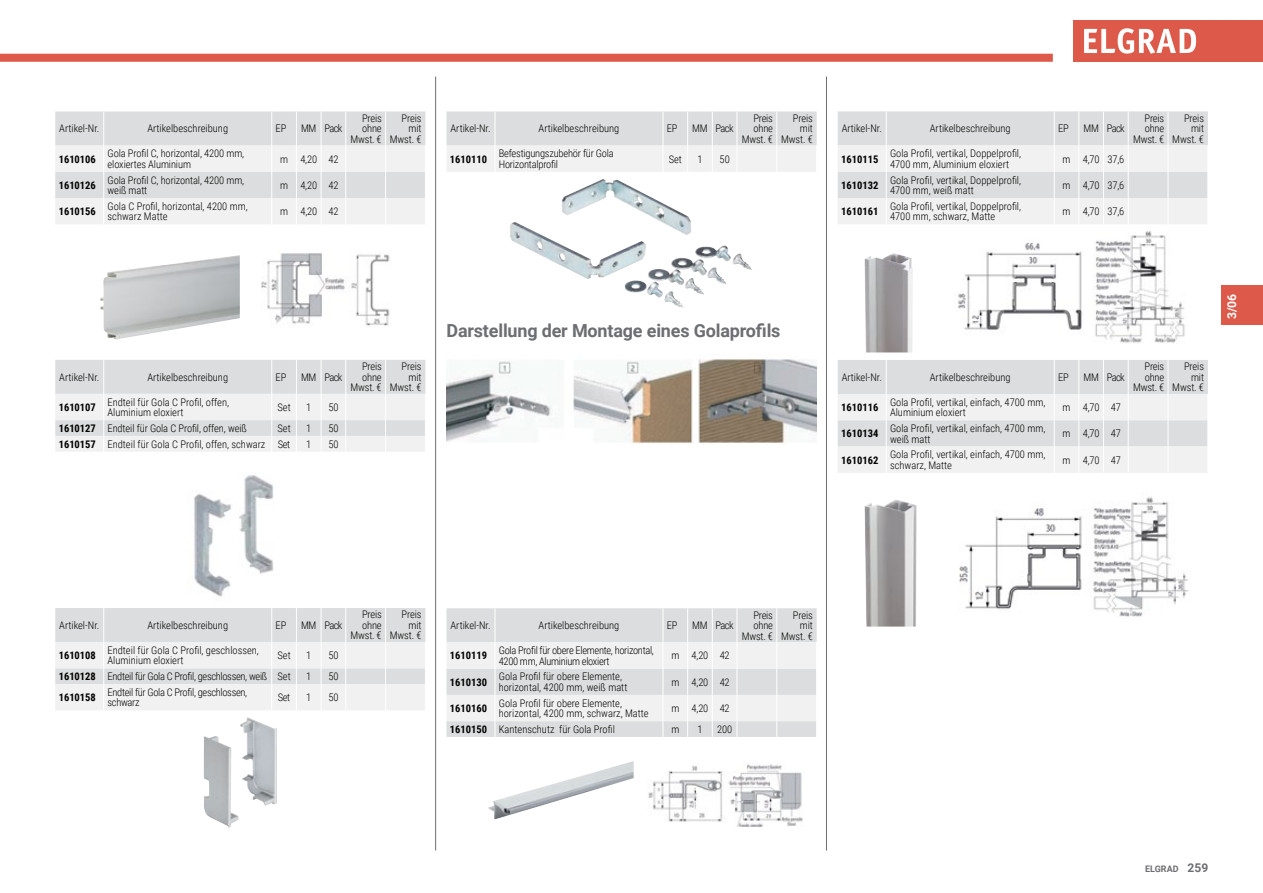
<style>
.page{position:relative;width:1263px;height:893px;background:#fff}
.page>*{position:absolute;margin:0;border:0;box-sizing:border-box;transform-origin:0 0}
.t1{font:700 18px "Roboto";letter-spacing:-.01em;color:#6d6e71}
.t2{font:700 12.15px "Roboto";color:#fff}
.t3{font:300 10.5px/10.5px "Roboto Condensed";color:#000}
.t4{font:300 10.5px/10.5px "Roboto Condensed";letter-spacing:-.03em;color:#000}
.t5{font:300 10.5px/10.5px "Roboto Condensed";letter-spacing:-.02em;color:#000;text-align:right}
.t6{font:700 10.5px "Roboto Condensed";color:#000}
.t7{font:700 9px "Roboto";color:#6d6e71}
.s1{font-weight:700}
.s2{font-size:12px}
</style>
<div class="page">
<svg style="left:55px;top:111px;width:371px;height:113px"></svg>
<img style="left:100px;top:255px;width:140px;height:84px">
<img style="left:262px;top:253px;width:128px;height:73px">
<svg style="left:55px;top:360px;width:371px;height:91px"></svg>
<img style="left:194px;top:475px;width:80px;height:122px">
<svg style="left:55px;top:608px;width:371px;height:102px"></svg>
<img style="left:204px;top:717px;width:73px;height:111px">
<svg style="left:446px;top:111px;width:371px;height:61px"></svg>
<img style="left:510px;top:179px;width:182px;height:100px">
<img style="left:446px;top:359px;width:371px;height:85px">
<svg style="left:838px;top:111px;width:370px;height:113px"></svg>
<img style="left:864px;top:253px;width:49px;height:99px">
<img style="left:958px;top:231px;width:227px;height:112px">
<svg style="left:838px;top:360px;width:370px;height:113px"></svg>
<img style="left:864px;top:499px;width:53px;height:128px">
<img style="left:959px;top:497px;width:230px;height:120px">
<div style="left:446px;top:608px;width:371px;height:34px;background:#dcddde"></div>
<hr style="left:737px;top:608px;width:1px;height:34px;background:#fff">
<hr style="left:776px;top:608px;width:1px;height:34px;background:#fff">
<hr style="left:495px;top:608px;width:1px;height:34px;background:#fff">
<hr style="left:663px;top:608px;width:1px;height:34px;background:#fff">
<hr style="left:687px;top:608px;width:1px;height:34px;background:#fff">
<hr style="left:712px;top:608px;width:1px;height:34px;background:#fff">
<svg style="left:446px;top:642px;width:370px;height:95px"></svg>
<img style="left:488px;top:761px;width:146px;height:58px">
<img style="left:648px;top:764px;width:155px;height:63px">
<div style="left:0;top:54px;width:1053px;height:8px;background:#dd5949"></div>
<div style="left:1073px;top:20px;width:190px;height:42px;background:#dd5949"></div>
<svg style="left:1084px;top:28px;width:112px;height:26px"></svg>
<hr style="left:435px;top:77px;width:1px;height:773px;background:#6d6e71">
<hr style="left:826px;top:77px;width:1px;height:773px;background:#6d6e71">
<div style="left:1222px;top:285px;width:41px;height:40px;background:#dd5949"></div>
<p class="t3" style="left:59px;top:123px;width:42px">Artikel-Nr.</p>
<p class="t3" style="left:147px;top:123px;width:82px">Artikelbeschreibung</p>
<p class="t3" style="left:276px;top:123px;width:12px">EP</p>
<p class="t3" style="left:301px;top:123px;width:43px">MM Pack</p>
<p class="t5" style="left:351px;top:113px;width:33px">Preis ohne<br>Mwst. €</p>
<p class="t3" style="left:390px;top:113px;width:33px;text-align:right">Preis mit<br>Mwst. €</p>
<p class="t6" style="left:59px;top:151px;width:39px">1610106</p>
<p class="t3" style="left:108px;top:148px;width:138px">Gola Profil C, horizontal, 4200 mm, eloxiertes Aluminium</p>
<p class="t3" style="left:280px;top:153px;width:60px">m 4,20 42</p>
<p class="t6" style="left:59px;top:178px;width:39px">1610126</p>
<p class="t3" style="left:108px;top:174px;width:138px">Gola Profil C, horizontal, 4200 mm, weiß matt</p>
<p class="t3" style="left:280px;top:179px;width:60px">m 4,20 42</p>
<p class="t6" style="left:59px;top:204px;width:39px">1610156</p>
<p class="t3" style="left:108px;top:201px;width:142px">Gola C Profil, horizontal, 4200 mm, schwarz Matte</p>
<p class="t3" style="left:280px;top:206px;width:60px">m 4,20 42</p>
<p class="t3" style="left:450px;top:123px;width:42px">Artikel-Nr.</p>
<p class="t3" style="left:539px;top:123px;width:82px">Artikelbeschreibung</p>
<p class="t3" style="left:667px;top:123px;width:12px">EP</p>
<p class="t3" style="left:692px;top:123px;width:43px">MM Pack</p>
<p class="t5" style="left:742px;top:113px;width:33px">Preis ohne<br>Mwst. €</p>
<p class="t3" style="left:781px;top:113px;width:33px;text-align:right">Preis mit<br>Mwst. €</p>
<p class="t6" style="left:450px;top:151px;width:39px">1610110</p>
<p class="t5" style="left:499px;top:148px;width:117px;text-align:left">Befestigungszubehör für Gola<br>Horizontalprofil</p>
<p class="t3" style="left:669px;top:153px;width:15px">Set</p>
<p class="t3" style="left:697px;top:153px;width:7px">1</p>
<p class="t3" style="left:719px;top:153px;width:12px">50</p>
<p class="t3" style="left:59px;top:371px;width:42px">Artikel-Nr.</p>
<p class="t3" style="left:147px;top:371px;width:82px">Artikelbeschreibung</p>
<p class="t3" style="left:276px;top:371px;width:12px">EP</p>
<p class="t3" style="left:301px;top:371px;width:43px">MM Pack</p>
<p class="t5" style="left:351px;top:361px;width:33px">Preis ohne<br>Mwst. €</p>
<p class="t3" style="left:390px;top:361px;width:33px;text-align:right">Preis mit<br>Mwst. €</p>
<p class="t6" style="left:59px;top:400px;width:39px">1610107</p>
<p class="t3" style="left:108px;top:396px;width:123px">Endteil für Gola C Profil, offen,<br>Aluminium eloxiert</p>
<p class="t3" style="left:277px;top:402px;width:15px">Set</p>
<p class="t3" style="left:306px;top:402px;width:7px">1</p>
<p class="t3" style="left:328px;top:402px;width:12px">50</p>
<p class="t3" style="left:59px;top:423px;width:190px"><span class="s1">1610127</span> Endteil für Gola C Profil, offen, weiß</p>
<p class="t3" style="left:277px;top:423px;width:15px">Set</p>
<p class="t3" style="left:306px;top:423px;width:7px">1</p>
<p class="t3" style="left:328px;top:423px;width:12px">50</p>
<p class="t3" style="left:59px;top:438px;width:233px"><span class="s1">1610157</span> Endteil fü r Gola C Profil, offen, schwarz Set</p>
<p class="t3" style="left:306px;top:438px;width:7px">1</p>
<p class="t3" style="left:328px;top:438px;width:12px">50</p>
<h1 class="t1" style="left:446px;top:318px;width:335px">Darstellung der Montage eines Golaprofils</h1>
<p class="t3" style="left:842px;top:123px;width:42px">Artikel-Nr.</p>
<p class="t3" style="left:930px;top:123px;width:82px">Artikelbeschreibung</p>
<p class="t3" style="left:1058px;top:123px;width:12px">EP</p>
<p class="t3" style="left:1083px;top:123px;width:43px">MM Pack</p>
<p class="t5" style="left:1133px;top:112px;width:33px">Preis ohne<br>Mwst. €</p>
<p class="t3" style="left:1172px;top:112px;width:33px;text-align:right">Preis mit<br>Mwst. €</p>
<p class="t6" style="left:841px;top:151px;width:39px">1610115</p>
<p class="t3" style="left:890px;top:148px;width:133px">Gola Profil, vertikal, Doppelprofil,<br>4700 mm, Aluminium eloxiert</p>
<p class="t3" style="left:1062px;top:153px;width:63px">m 4,70 37,6</p>
<p class="t6" style="left:841px;top:178px;width:39px">1610132</p>
<p class="t3" style="left:890px;top:174px;width:133px">Gola Profil, vertikal, Doppelprofil,<br>4700 mm, weiß matt</p>
<p class="t3" style="left:1062px;top:179px;width:63px">m 4,70 37,6</p>
<p class="t6" style="left:841px;top:204px;width:39px">1610161</p>
<p class="t3" style="left:890px;top:200px;width:133px">Gola Profil, vertikal, Doppelprofil,<br>4700 mm, schwarz, Matte</p>
<p class="t3" style="left:1062px;top:206px;width:63px">m 4,70 37,6</p>
<p class="t3" style="left:842px;top:372px;width:42px">Artikel-Nr.</p>
<p class="t3" style="left:930px;top:372px;width:82px">Artikelbeschreibung</p>
<p class="t3" style="left:1058px;top:372px;width:12px">EP</p>
<p class="t3" style="left:1083px;top:372px;width:43px">MM Pack</p>
<p class="t5" style="left:1133px;top:361px;width:33px">Preis ohne<br>Mwst. €</p>
<p class="t3" style="left:1172px;top:361px;width:33px;text-align:right">Preis mit<br>Mwst. €</p>
<p class="t6" style="left:841px;top:400px;width:39px">1610116</p>
<p class="t3" style="left:890px;top:396px;width:157px">Gola Profil, vertikal, einfach, 4700 mm,<br>Aluminium eloxiert</p>
<p class="t3" style="left:1062px;top:402px;width:60px">m 4,70 47</p>
<p class="t6" style="left:841px;top:426px;width:39px">1610134</p>
<p class="t3" style="left:890px;top:423px;width:157px">Gola Profil, vertikal, einfach, 4700 mm, weiß matt</p>
<p class="t3" style="left:1062px;top:428px;width:60px">m 4,70 47</p>
<p class="t6" style="left:841px;top:452px;width:39px">1610162</p>
<p class="t3" style="left:890px;top:449px;width:157px">Gola Profil, vertikal, einfach, 4700 mm, schwarz, Matte</p>
<p class="t3" style="left:1062px;top:454px;width:60px">m 4,70 47</p>
<p class="t2" style="left:1223px;top:319px;width:27px;rotate:-90deg">3/06</p>
<p class="t3" style="left:59px;top:620px;width:42px">Artikel-Nr.</p>
<p class="t3" style="left:147px;top:620px;width:82px">Artikelbeschreibung</p>
<p class="t3" style="left:276px;top:620px;width:12px">EP</p>
<p class="t3" style="left:301px;top:620px;width:43px">MM Pack</p>
<p class="t5" style="left:351px;top:609px;width:33px">Preis ohne<br>Mwst. €</p>
<p class="t3" style="left:390px;top:609px;width:33px;text-align:right">Preis mit<br>Mwst. €</p>
<p class="t6" style="left:59px;top:648px;width:39px">1610108</p>
<p class="t3" style="left:108px;top:644px;width:153px">Endteil für Gola C Profil, geschlossen,<br>Aluminium eloxiert</p>
<p class="t3" style="left:277px;top:650px;width:15px">Set</p>
<p class="t3" style="left:306px;top:650px;width:7px">1</p>
<p class="t3" style="left:328px;top:650px;width:12px">50</p>
<p class="t4" style="left:59px;top:671px;width:234px"><span class="s1">1610128</span> Endteil für Gola C Profil, geschlossen, weiß Set</p>
<p class="t3" style="left:306px;top:671px;width:7px">1</p>
<p class="t3" style="left:328px;top:671px;width:12px">50</p>
<p class="t6" style="left:59px;top:690px;width:39px">1610158</p>
<p class="t4" style="left:108px;top:687px;width:141px">Endteil fü r Gola C Profil, geschlossen, schwarz</p>
<p class="t3" style="left:278px;top:692px;width:14px">Set</p>
<p class="t3" style="left:306px;top:692px;width:7px">1</p>
<p class="t3" style="left:328px;top:692px;width:12px">50</p>
<p class="t3" style="left:450px;top:620px;width:42px">Artikel-Nr.</p>
<p class="t3" style="left:539px;top:620px;width:82px">Artikelbeschreibung</p>
<p class="t3" style="left:667px;top:620px;width:12px">EP</p>
<p class="t3" style="left:692px;top:620px;width:43px">MM Pack</p>
<p class="t5" style="left:742px;top:609px;width:33px">Preis ohne<br>Mwst. €</p>
<p class="t3" style="left:781px;top:609px;width:33px;text-align:right">Preis mit<br>Mwst. €</p>
<p class="t6" style="left:450px;top:648px;width:39px">1610119</p>
<p class="t4" style="left:499px;top:645px;width:157px">Gola Profil für obere Elemente, horizontal,<br>4200 mm, Aluminium eloxiert</p>
<p class="t3" style="left:671px;top:650px;width:60px">m 4,20 42</p>
<p class="t6" style="left:450px;top:675px;width:39px">1610130</p>
<p class="t3" style="left:499px;top:671px;width:130px">Gola Profil für obere Elemente, horizontal, 4200 mm, weiß matt</p>
<p class="t3" style="left:671px;top:676px;width:60px">m 4,20 42</p>
<p class="t6" style="left:450px;top:701px;width:39px">1610160</p>
<p class="t3" style="left:499px;top:697px;width:151px">Gola Profil für obere Elemente, horizontal, 4200 mm, schwarz, Matte</p>
<p class="t3" style="left:671px;top:703px;width:60px">m 4,20 42</p>
<p class="t3" style="left:450px;top:724px;width:167px"><span class="s1">1610150</span> Kantenschutz für Gola Profil</p>
<p class="t3" style="left:671px;top:724px;width:10px">m</p>
<p class="t3" style="left:697px;top:724px;width:7px">1</p>
<p class="t3" style="left:717px;top:724px;width:16px">200</p>
<p class="t7" style="left:1145px;top:862px;width:65px">ELGRAD <span class="s2">259</span></p>
</div>
